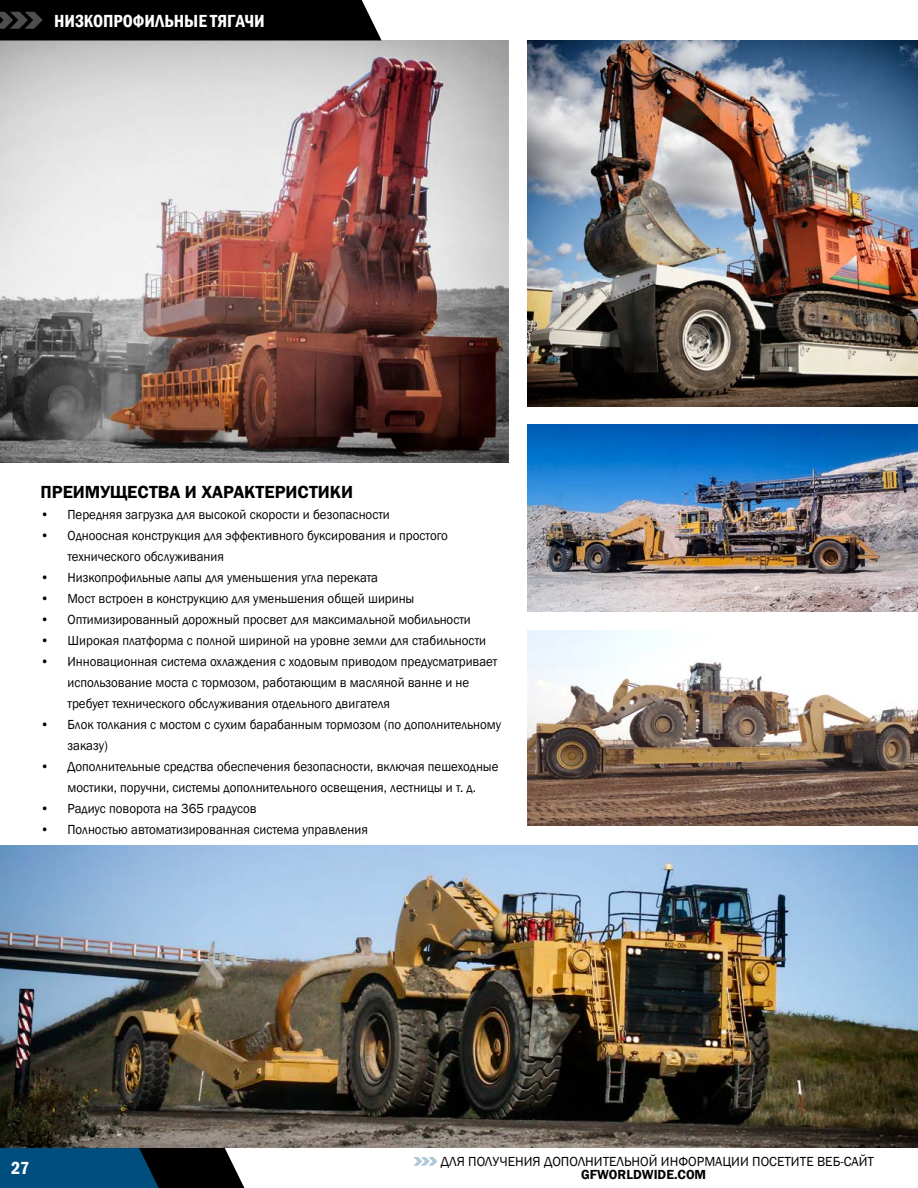
<style>
.page{position:relative;width:918px;height:1188px;background:#fff}
.page>*{position:absolute;margin:0;border:0;box-sizing:border-box;transform-origin:0 0}
.t1{font:600 18px "Franklin Gothic";color:#000}
.t2{font:600 condensed 18px "Franklin Gothic";color:#fff}
.t3{font:13.5px/21px "Franklin Gothic";color:#000;scale:.96 1}
.t4{font:13.5px "Franklin Gothic";color:#000}
.t5{font:600 13.5px "Franklin Gothic";color:#000}
</style>
<div class="page">
<img style="left:0;top:40px;width:508px;height:422px">
<svg style="left:0;top:1148px;width:244px;height:40px"></svg>
<svg style="left:413px;top:1157px;width:25px;height:9px"></svg>
<img style="left:527px;top:425px;width:391px;height:187px">
<img style="left:527px;top:40px;width:391px;height:366px">
<img style="left:0;top:845px;width:918px;height:303px">
<img style="left:527px;top:631px;width:391px;height:194px">
<div style="left:0;top:0;width:382px;height:40px;background:#000"></div>
<p class="t2" style="left:54px;top:9px;width:212px">НИЗКОПРОФИЛЬНЫЕ ТЯГАЧИ</p>
<p class="t1" style="left:40px;top:481px;width:314px">ПРЕИМУЩЕСТВА И ХАРАКТЕРИСТИКИ</p>
<p class="t3" style="left:40px;top:504px;width:365px">• Передняя загрузка для высокой скорости и безопасности</p>
<p class="t3" style="left:68px;top:525px;width:398px;text-indent:-27px">• Одноосная конструкция для эффективного буксирования и простого технического обслуживания</p>
<p class="t3" style="left:40px;top:567px;width:353px">• Низкопрофильные лапы для уменьшения угла переката</p>
<p class="t3" style="left:40px;top:588px;width:391px">• Мост встроен в конструкцию для уменьшения общей ширины</p>
<p class="t3" style="left:40px;top:609px;width:450px">• Оптимизированный дорожный просвет для максимальной мобильности</p>
<p class="t3" style="left:40px;top:630px;width:466px">• Широкая платформа с полной шириной на уровне земли для стабильности</p>
<p class="t3" style="left:68px;top:651px;width:449px;text-indent:-27px">• Инновационная система охлаждения с ходовым приводом предусматривает использование моста с тормозом, работающим в масляной ванне и не требует технического обслуживания отдельного двигателя</p>
<p class="t3" style="left:68px;top:714px;width:453px;text-indent:-27px">• Блок толкания с мостом с сухим барабанным тормозом (по дополнительному заказу)</p>
<p class="t3" style="left:40px;top:756px;width:479px;text-align:center">• Дополнительные средства обеспечения безопасности, включая пешеходные мостики, поручни, системы дополнительного освещения, лестницы и т. д.</p>
<p class="t3" style="left:40px;top:798px;width:227px">• Радиус поворота на 365 градусов</p>
<p class="t3" style="left:40px;top:819px;width:343px">• Полностью автоматизированная система управления</p>
<p class="t2" style="left:11px;top:1156px;width:20px">27</p>
<p class="t4" style="left:441px;top:1153px;width:435px">ДЛЯ ПОЛУЧЕНИЯ ДОПОЛНИТЕЛЬНОЙ ИНФОРМАЦИИ ПОСЕТИТЕ ВЕБ-САЙТ</p>
<p class="t5" style="left:581px;top:1166px;width:127px">GFWORLDWIDE.COM</p>
</div>
